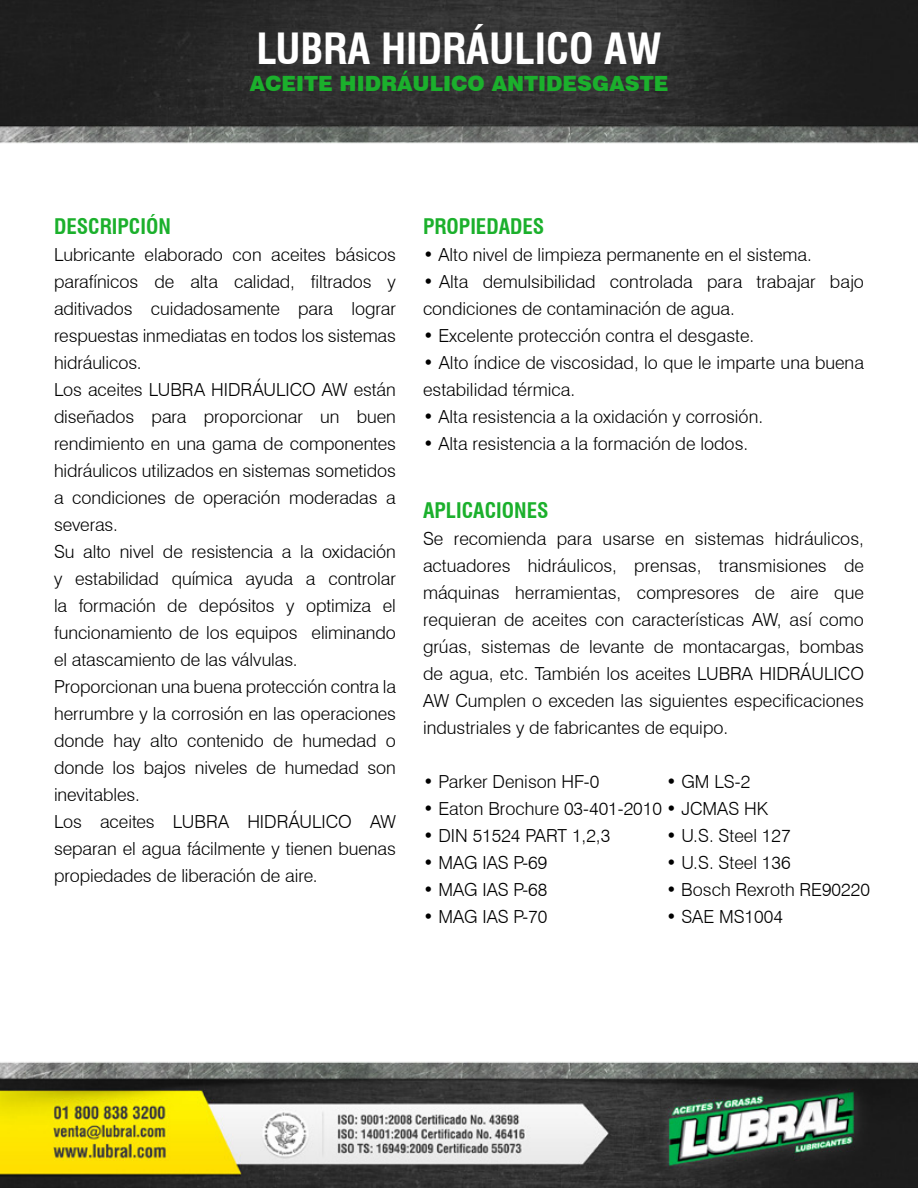
<style>
.page{position:relative;width:918px;height:1188px;background:#fff}
.page>*{position:absolute;margin:0;border:0;box-sizing:border-box;transform-origin:0 0}
.t1{font:700 condensed 42px "Swiss 721 BT";color:#fff}
.t2{font:700 condensed 21px "Swiss 721 BT";color:#1bb02c}
.t3{font:900 21px "Swiss 721 BT";color:#1bb02c}
.t4{font:300 18px/27px "Swiss 721 BT";color:#000}
</style>
<div class="page">
<img style="left:0;top:0;width:918px;height:1188px">
<h1 class="t1" style="left:256px;top:24px;width:407px">LUBRA HIDRÁULICO AW</h1>
<p class="t3" style="left:250px;top:71px;width:420px">ACEITE HIDRÁULICO ANTIDESGASTE</p>
<p class="t2" style="left:54px;top:214px;width:118px">DESCRIPCIÓN</p>
<p class="t4" style="left:54px;top:241px;width:344px">Lubricante elaborado con aceites básicos parafínicos de alta calidad, filtrados y aditivados cuidadosamente para lograr respuestas inmediatas en todos los sistemas hidráulicos.<br>Los aceites LUBRA HIDRÁULICO AW están diseñados para proporcionar un buen rendimiento en una gama de componentes hidráulicos utilizados en sistemas sometidos a condiciones de operación moderadas a severas.<br>Su alto nivel de resistencia a la oxidación y estabilidad química ayuda a controlar la formación de depósitos y optimiza el funcionamiento de los equipos eliminando el atascamiento de las válvulas.<br>Proporcionan una buena protección contra la herrumbre y la corrosión en las operaciones donde hay alto contenido de humedad o donde los bajos niveles de humedad son inevitables.<br>Los aceites LUBRA HIDRÁULICO AW separan el agua fácilmente y tienen buenas propiedades de liberación de aire.</p>
<p class="t2" style="left:423px;top:214px;width:123px">PROPIEDADES</p>
<p class="t4" style="left:423px;top:241px;width:391px">• Alto nivel de limpieza permanente en el sistema.</p>
<p class="t4" style="left:423px;top:268px;width:442px">• Alta demulsibilidad controlada para trabajar bajo condiciones de contaminación de agua.</p>
<p class="t4" style="left:423px;top:322px;width:333px">• Excelente protección contra el desgaste.</p>
<p class="t4" style="left:423px;top:349px;width:443px">• Alto índice de viscosidad, lo que le imparte una buena estabilidad térmica.</p>
<p class="t4" style="left:423px;top:403px;width:342px">• Alta resistencia a la oxidación y corrosión.</p>
<p class="t4" style="left:423px;top:430px;width:327px">• Alta resistencia a la formación de lodos.</p>
<p class="t2" style="left:423px;top:498px;width:127px">APLICACIONES</p>
<p class="t4" style="left:423px;top:525px;width:443px;text-align:justify">Se recomienda para usarse en sistemas hidráulicos, actuadores hidráulicos, prensas, transmisiones de máquinas herramientas, compresores de aire que requieran de aceites con características AW, así como grúas, sistemas de levante de montacargas, bombas de agua, etc. También los aceites LUBRA HIDRÁULICO AW Cumplen o exceden las siguientes especificaciones industriales y de fabricantes de equipo.</p>
<p class="t4" style="left:423px;top:768px;width:178px">• Parker Denison HF-0</p>
<p class="t4" style="left:423px;top:795px;width:347px">• Eaton Brochure 03-401-2010 • JCMAS HK</p>
<p class="t4" style="left:423px;top:822px;width:189px">• DIN 51524 PART 1,2,3</p>
<p class="t4" style="left:423px;top:849px;width:126px">• MAG IAS P-69</p>
<p class="t4" style="left:423px;top:876px;width:126px">• MAG IAS P-68</p>
<p class="t4" style="left:423px;top:903px;width:126px">• MAG IAS P-70</p>
<p class="t4" style="left:666px;top:768px;width:86px">• GM LS-2</p>
<p class="t4" style="left:666px;top:822px;width:126px">• U.S. Steel 127</p>
<p class="t4" style="left:666px;top:849px;width:126px">• U.S. Steel 136</p>
<p class="t4" style="left:666px;top:876px;width:205px">• Bosch Rexroth RE90220</p>
<p class="t4" style="left:666px;top:903px;width:118px">• SAE MS1004</p>
</div>
